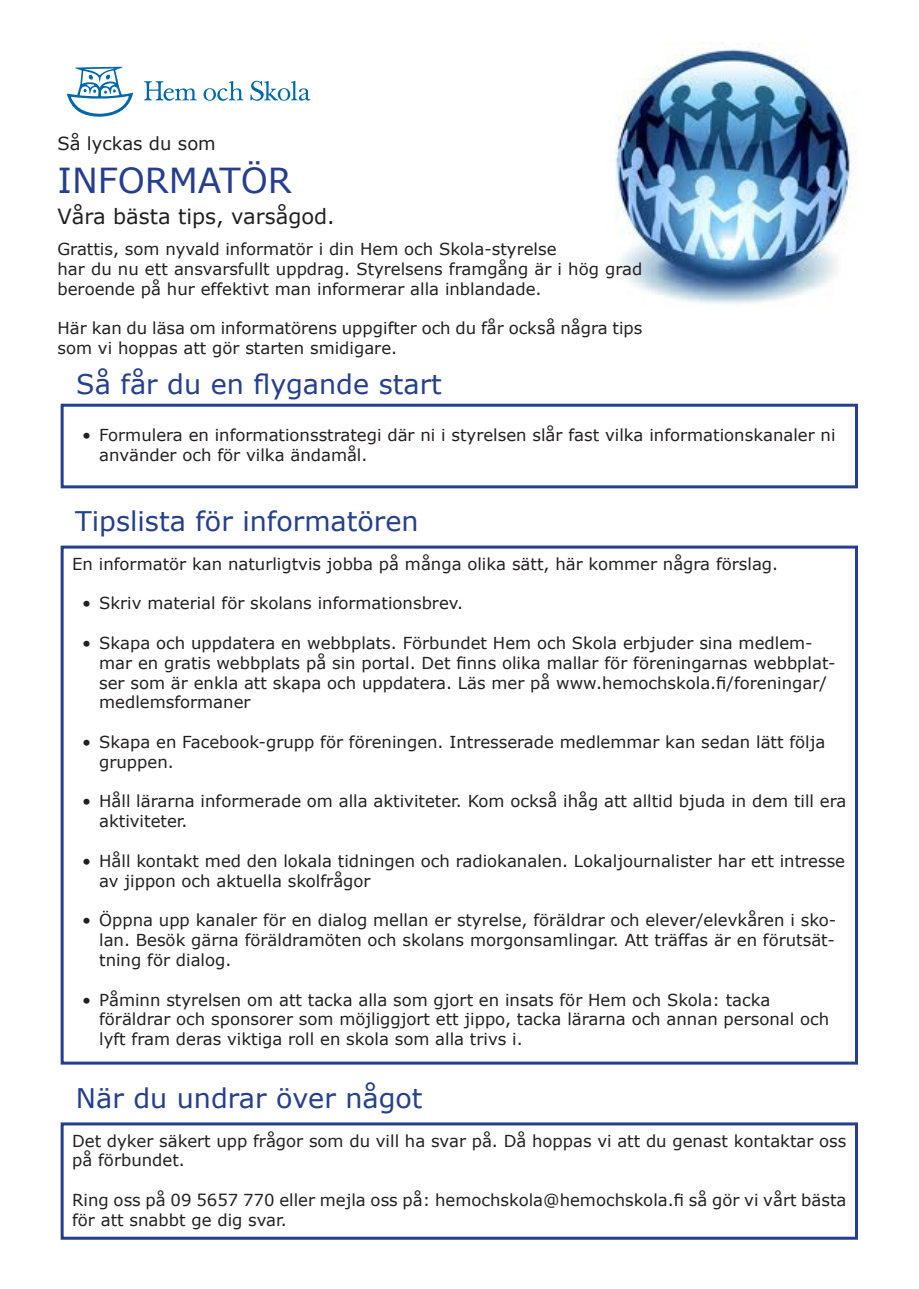
<style>
.page{position:relative;width:919px;height:1289px;background:#fff}
.page>*{position:absolute;margin:0;border:0;box-sizing:border-box;transform-origin:0 0}
.t1{font:34.5px "MS Reference Sans Serif";color:#253f8e}
.t2{font:27px "MS Reference Sans Serif";color:#253f8e}
.t3{font:21px "MS Reference Sans Serif";color:#231f20}
.t4{font:18px "MS Reference Sans Serif";color:#231f20}
.t5{font:16.5px/19.8px "MS Reference Sans Serif";color:#231f20}
</style>
<div class="page">
<img style="left:615px;top:42px;width:242px;height:262px">
<svg style="left:144px;top:81px;width:53px;height:20px"></svg>
<svg style="left:203px;top:81px;width:40px;height:20px"></svg>
<svg style="left:250px;top:81px;width:60px;height:20px"></svg>
<svg style="left:67px;top:67px;width:66px;height:50px"></svg>
<div style="left:61px;top:404px;width:796px;height:84px;border:3px solid #253f8e"></div>
<div style="left:61px;top:545px;width:796px;height:519px;border:3px solid #253f8e"></div>
<div style="left:61px;top:1122px;width:796px;height:117px;border:3px solid #253f8e"></div>
<p class="t4" style="left:57px;top:132px;width:160px">Så lyckas du som</p>
<p class="t1" style="left:57px;top:159px;width:236px">INFORMATÖR</p>
<p class="t3" style="left:57px;top:203px;width:279px">Våra bästa tips, varsågod.</p>
<p class="t5" style="left:57px;top:239px;width:500px">Grattis, som nyvald informatör i din Hem och Skola-styrelse</p>
<p class="t5" style="left:57px;top:258px;width:586px">har du nu ett ansvarsfullt uppdrag. Styrelsens framgång är i hög grad beroende på hur effektivt man informerar alla inblandade.</p>
<p class="t5" style="left:57px;top:318px;width:586px">Här kan du läsa om informatörens uppgifter och du får också några tips som vi hoppas att gör starten smidigare.</p>
<p class="t2" style="left:76px;top:366px;width:367px">Så får du en flygande start</p>
<p class="t5" style="left:99px;top:425px;width:737px;text-indent:-17px">• Formulera en informationsstrategi där ni i styrelsen slår fast vilka informationskanaler ni använder och för vilka ändamål.</p>
<p class="t2" style="left:75px;top:503px;width:345px">Tipslista för informatören</p>
<p class="t5" style="left:72px;top:553px;width:707px">En informatör kan naturligtvis jobba på många olika sätt, här kommer några förslag.</p>
<p class="t5" style="left:82px;top:593px;width:382px">• Skriv material för skolans informationsbrev.</p>
<p class="t5" style="left:99px;top:632px;width:737px;text-indent:-17px">• Skapa och uppdatera en webbplats. Förbundet Hem och Skola erbjuder sina medlem&shy;mar en gratis webbplats på sin portal. Det finns olika mallar för föreningarnas webbplat&shy;ser som är enkla att skapa och uppdatera. Läs mer på www.hemochskola.fi/foreningar/ medlemsformaner</p>
<p class="t5" style="left:99px;top:731px;width:727px;text-indent:-17px">• Skapa en Facebook-grupp för föreningen. Intresserade medlemmar kan sedan lätt följa gruppen.</p>
<p class="t5" style="left:99px;top:791px;width:748px;text-indent:-17px">• Håll lärarna informerade om alla aktiviteter. Kom också ihåg att alltid bjuda in dem till era aktiviteter.</p>
<p class="t5" style="left:99px;top:850px;width:747px;text-indent:-17px">• Håll kontakt med den lokala tidningen och radiokanalen. Lokaljournalister har ett intresse av jippon och aktuella skolfrågor</p>
<p class="t5" style="left:99px;top:909px;width:738px;text-align:justify;text-indent:-17px">• Öppna upp kanaler för en dialog mellan er styrelse, föräldrar och elever/elevkåren i sko&shy;lan. Besök gärna föräldramöten och skolans morgonsamlingar. Att träffas är en förutsät&shy;tning för dialog.</p>
<p class="t5" style="left:99px;top:989px;width:731px;text-indent:-17px">• Påminn styrelsen om att tacka alla som gjort en insats för Hem och Skola: tacka föräldrar och sponsorer som möjliggjort ett jippo, tacka lärarna och annan personal och lyft fram deras viktiga roll en skola som alla trivs i.</p>
<p class="t2" style="left:76px;top:1080px;width:348px">När du undrar över något</p>
<p class="t5" style="left:72px;top:1130px;width:775px">Det dyker säkert upp frågor som du vill ha svar på. Då hoppas vi att du genast kontaktar oss på förbundet.</p>
<p class="t5" style="left:72px;top:1189px;width:775px">Ring oss på 09 5657 770 eller mejla oss på: hemochskola@hemochskola.fi så gör vi vårt bästa för att snabbt ge dig svar.</p>
</div>
